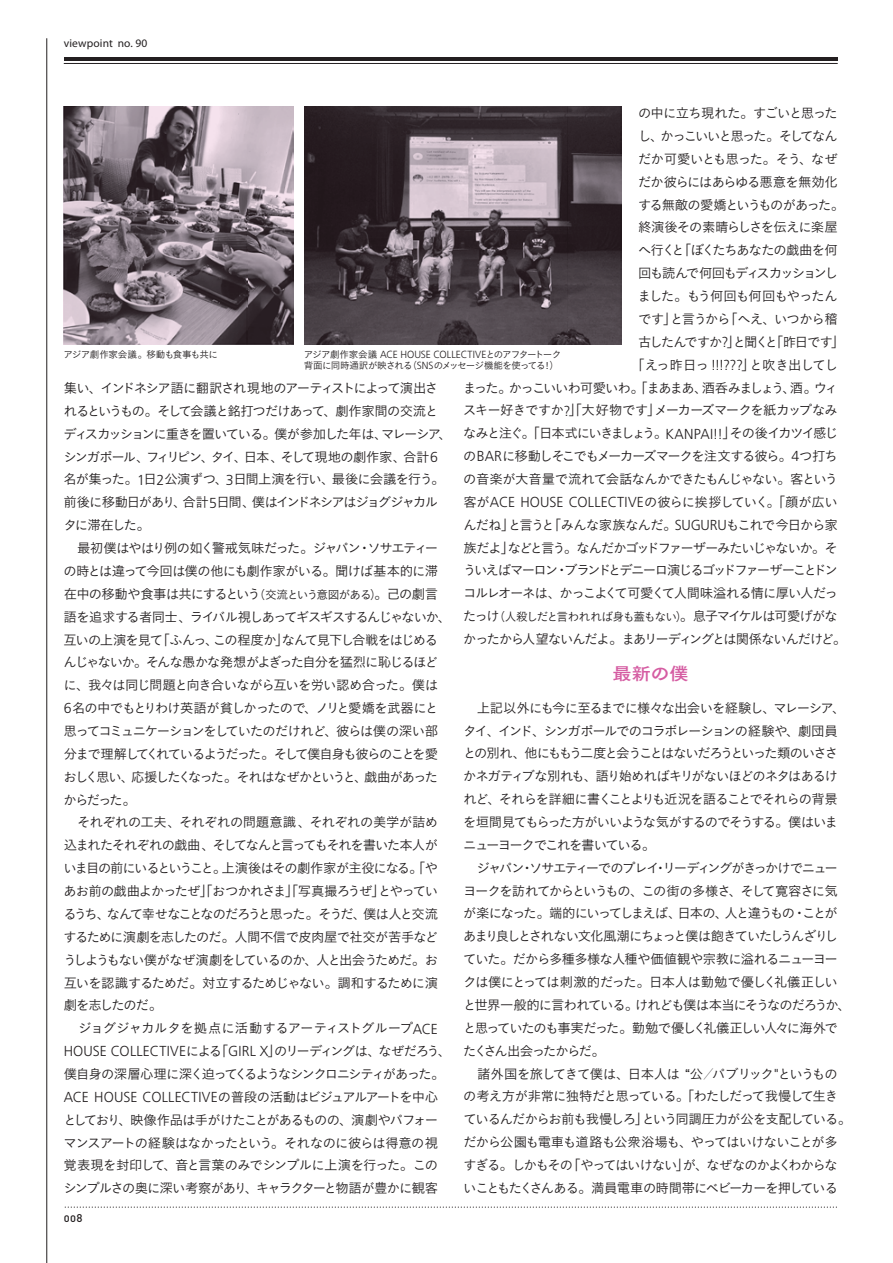
<style>
.page{position:relative;width:893px;height:1263px;background:#fff}
.page>*{position:absolute;margin:0;border:0;box-sizing:border-box;transform-origin:0 0}
.t1{font:17.25px "Tsuku Go Pro B";color:#d55ca2;scale:1.11 1}
.t2{font:300 14.4px "Frutiger";letter-spacing:.01em;color:#231f20}
.t3{font:13.35px/22.8px "Koburina Go Std N W3";letter-spacing:-.09em;color:#231f20;text-align:justify}
.t4{font:13.35px "Koburina Go Std N W3";letter-spacing:-.13em;color:#231f20}
.t5{font:13.35px "Koburina Go Std N W3";letter-spacing:-.06em;color:#231f20}
.t6{font:13.35px "Koburina Go Std N W3";letter-spacing:-.12em;color:#231f20}
.t7{font:13.35px "Koburina Go Std N W3";letter-spacing:-.05em;color:#231f20}
.t8{font:13.35px "Koburina Go Std N W3";letter-spacing:-.11em;color:#231f20}
.t9{font:13.35px "Koburina Go Std N W3";letter-spacing:-.135em;color:#231f20}
.t10{font:13.35px "Koburina Go Std N W3";letter-spacing:-.115em;color:#231f20}
.t11{font:13.35px "Koburina Go Std N W3";letter-spacing:-.15em;color:#231f20}
.t12{font:13.35px "Koburina Go Std N W3";letter-spacing:-.07em;color:#231f20}
.t13{font:13.35px "Koburina Go Std N W3";letter-spacing:-.055em;color:#231f20}
.t14{font:13.35px "Koburina Go Std N W3";letter-spacing:-.065em;color:#231f20}
.t15{font:11.7px "Koburina Go Std N W3";letter-spacing:-.085em;color:#231f20}
.t16{font:11.55px "Myriad Pro";letter-spacing:.01em;color:#231f20}
.t17{font:11.1px "DIN Medium Alternate";color:#231f20}
.t18{font:300 10.35px "Frutiger";color:#231f20}
.t19{font:9.6px "Koburina Go Std N W3";letter-spacing:-.07em;color:#231f20}
.s1{font-family:"Gothic BBB Pr 5";font-weight:500}
.s2{font-family:"Frutiger";font-weight:300;font-size:14.4px}
.s3{font-family:"Koburina Go Std N W3";font-weight:400;font-size:13.35px}
.s4{font-family:"Gothic BBB Pr 5";font-weight:500;font-size:13.35px}
.s5{font-size:13.35px}
.s6{font-family:"Koburina Go Std N W3";font-weight:400;font-size:9.6px}
.s7{font-family:"Frutiger";font-weight:300;font-size:10.35px}
.s8{font-family:"Gothic BBB Pr 5";font-weight:500;font-size:11.7px}
.s9{font-size:11.7px}
</style>
<div class="page">
<hr style="left:64px;top:58px;width:774px;height:3px;background:#231f20">
<hr style="left:64px;top:63px;width:774px;height:1px;background:#231f20">
<svg style="left:65px;top:1206px;width:772px;height:2px"></svg>
<hr style="left:47px;top:38px;width:1px;height:1225px;background:#231f20">
<img style="left:304px;top:106px;width:317px;height:238px">
<img style="left:64px;top:106px;width:229px;height:238px">
<p class="t16" style="left:64px;top:36px;width:85px">viewpoint no. 90</p>
<p class="t3" style="left:638px;top:101px;width:201px">の中に立ち現れた<span class="s1">。</span>すごいと思った</p>
<p class="t9" style="left:638px;top:126px;width:202px">し<span class="s1">、</span>かっこいいと思った<span class="s1">。</span>そしてなん</p>
<p class="t3" style="left:638px;top:147px;width:201px">だか可愛いとも思った<span class="s1">。</span>そう<span class="s1">、</span>なぜ</p>
<p class="t12" style="left:638px;top:172px;width:201px">だか彼らにはあらゆる悪意を無効化</p>
<p class="t10" style="left:638px;top:194px;width:208px">する無敵の愛嬌というものがあった<span class="s1">。</span></p>
<p class="t13" style="left:638px;top:217px;width:201px">終演後その素晴らしさを伝えに楽屋</p>
<p class="t3" style="left:638px;top:239px;width:201px">へ行くと<span class="s1">「</span>ぼくたちあなたの戯曲を何</p>
<p class="t11" style="left:638px;top:263px;width:201px">回も読んで何回もディスカッションし</p>
<p class="t14" style="left:638px;top:286px;width:202px">ました<span class="s1">。</span>もう何回も何回もやったん</p>
<p class="t3" style="left:638px;top:307px;width:201px">です<span class="s1">」</span>と言うから<span class="s1">「</span>へえ<span class="s1">、</span>いつから稽</p>
<p class="t8" style="left:638px;top:332px;width:208px">古したんですか<span class="s2">?</span><span class="s1">」</span>と聞くと<span class="s1">「</span>昨日です<span class="s1">」</span></p>
<p class="t7" style="left:631px;top:355px;width:208px"><span class="s1">「</span>えっ昨日っ <span class="s2">!!!???</span><span class="s1">」</span>と吹き出してし</p>
<p class="t4" style="left:463px;top:377px;width:377px">まった<span class="s1">。</span>かっこいいわ可愛いわ<span class="s1">。「</span>まあまあ<span class="s1">、</span>酒呑みましょう<span class="s1">、</span>酒<span class="s1">。</span>ウィ</p>
<p class="t5" style="left:463px;top:400px;width:376px">スキー好きですか<span class="s2">?</span><span class="s1">」「</span>大好物です<span class="s1">」</span>メーカーズマークを紙カップなみ</p>
<p class="t4" style="left:463px;top:423px;width:376px">なみと注ぐ<span class="s1">。「</span>日本式にいきましょう<span class="s1">。</span><span class="s2">KANPAI!!</span><span class="s1">」</span>その後イカツイ感じ</p>
<p class="t3" style="left:463px;top:444px;width:376px">の<span class="s2">BAR</span>に移動しそこでもメーカーズマークを注文する彼ら<span class="s1">。</span><span class="s2">4</span>つ打ち</p>
<p class="t3" style="left:463px;top:467px;width:376px">の音楽が大音量で流れて会話なんかできたもんじゃない<span class="s1">。</span>客という</p>
<p class="t2" style="left:463px;top:494px;width:376px"><span class="s3">客が</span>ACE HOUSE COLLECTIVE<span class="s3">の彼らに挨拶していく</span><span class="s4">。「</span><span class="s3">顔が広い</span></p>
<p class="t3" style="left:463px;top:513px;width:376px">んだね<span class="s1">」</span>と言うと<span class="s1">「</span>みんな家族なんだ<span class="s1">。</span><span class="s2">SUGURU</span>もこれで今日から家族だよ<span class="s1">」</span>などと言う<span class="s1">。</span>なんだかゴッドファーザーみたいじゃないか<span class="s1">。</span>そういえばマーロン<span class="s1">・</span>ブランドとデニーロ演じるゴッドファーザーことドンコルレオーネは<span class="s1">、</span>かっこよくて可愛くて人間味溢れる情に厚い人だっ</p>
<p class="t15" style="left:463px;top:608px;width:376px"><span class="s5">たっけ</span><span class="s1">（</span>人殺しだと言われれば身も蓋もない<span class="s1">）</span><span class="s4">。</span><span class="s5">息子マイケルは可愛げがな</span></p>
<p class="t3" style="left:463px;top:627px;width:385px">かったから人望ないんだよ<span class="s1">。</span>まあリーディングとは関係ないんだけど<span class="s1">。</span></p>
<p class="t1" style="left:613px;top:659px;width:70px">最新の僕</p>
<p class="t3" style="left:463px;top:696px;width:390px;text-align:left">　上記以外にも今に至るまでに様々な出会いを経験し<span class="s1">、</span>マレーシア<span class="s1">、</span>タイ<span class="s1">、</span>インド<span class="s1">、</span>シンガポールでのコラボレーションの経験や<span class="s1">、</span>劇団員との別れ<span class="s1">、</span>他にももう二度と会うことはないだろうといった類のいささかネガティブな別れも<span class="s1">、</span>語り始めればキリがないほどのネタはあるけれど<span class="s1">、</span>それらを詳細に書くことよりも近況を語ることでそれらの背景を垣間見てもらった方がいいような気がするのでそうする<span class="s1">。</span>僕はいまニューヨークでこれを書いている<span class="s1">。<br></span>　ジャパン<span class="s1">・</span>ソサエティーでのプレイ<span class="s1">・</span>リーディングがきっかけでニューヨークを訪れてからというもの<span class="s1">、</span>この街の多様さ<span class="s1">、</span>そして寛容さに気が楽になった<span class="s1">。</span>端的にいってしまえば<span class="s1">、</span>日本の<span class="s1">、</span>人と違うもの<span class="s1">・</span>ことがあまり良しとされない文化風潮にちょっと僕は飽きていたしうんざりしていた<span class="s1">。</span>だから多種多様な人種や価値観や宗教に溢れるニューヨークは僕にとっては刺激的だった<span class="s1">。</span>日本人は勤勉で優しく礼儀正しいと世界一般的に言われている<span class="s1">。</span>けれども僕は本当にそうなのだろうか<span class="s1">、</span>と思っていたのも事実だった<span class="s1">。</span>勤勉で優しく礼儀正しい人々に海外でたくさん出会ったからだ<span class="s1">。<br></span>　諸外国を旅してきて僕は<span class="s1">、</span>日本人は <span class="s1">“</span>公<span class="s1">／</span>パブリック<span class="s2">"</span>というものの考え方が非常に独特だと思っている<span class="s1">。「</span>わたしだって我慢して生きているんだからお前も我慢しろ<span class="s1">」</span>という同調圧力が公を支配している<span class="s1">。</span>だから公園も電車も道路も公衆浴場も<span class="s1">、</span>やってはいけないことが多すぎる<span class="s1">。</span>しかもその<span class="s1">「</span>やってはいけない<span class="s1">」</span>が<span class="s1">、</span>なぜなのかよくわからないこともたくさんある<span class="s1">。</span>満員電車の時間帯にベビーカーを押している</p>
<p class="t19" style="left:64px;top:347px;width:156px">アジア劇作家会議<span class="s1">。</span>移動も食事も共に</p>
<p class="t18" style="left:304px;top:349px;width:259px"><span class="s6">アジア劇作家会議</span> ACE HOUSE COLLECTIVE<span class="s6">とのアフタートーク</span></p>
<p class="t19" style="left:304px;top:358px;width:257px">背面に同時通訳が映される<span class="s1">（</span><span class="s7">SNS</span>のメッセージ機能を使ってる<span class="s1">！）</span></p>
<p class="t3" style="left:63px;top:376px;width:390px;text-align:left">集い<span class="s1">、</span>インドネシア語に翻訳され現地のアーティストによって演出されるというもの<span class="s1">。</span>そして会議と銘打つだけあって<span class="s1">、</span>劇作家間の交流とディスカッションに重きを置いている<span class="s1">。</span>僕が参加した年は<span class="s1">、</span>マレーシア<span class="s1">、</span>シンガポール<span class="s1">、</span>フィリピン<span class="s1">、</span>タイ<span class="s1">、</span>日本<span class="s1">、</span>そして現地の劇作家<span class="s1">、</span>合計<span class="s2">6</span>名が集った<span class="s1">。</span><span class="s2">1</span>日<span class="s2">2</span>公演ずつ<span class="s1">、</span><span class="s2">3</span>日間上演を行い<span class="s1">、</span>最後に会議を行う<span class="s1">。</span>前後に移動日があり<span class="s1">、</span>合計<span class="s2">5</span>日間<span class="s1">、</span>僕はインドネシアはジョグジャカルタに滞在した<span class="s1">。<br></span>　最初僕はやはり例の如く警戒気味だった<span class="s1">。</span>ジャパン<span class="s1">・</span>ソサエティーの時とは違って今回は僕の他にも劇作家がいる<span class="s1">。</span>聞けば基本的に滞在中の移動や食事は共にするという<span class="s8">（</span><span class="s9">交流という意図がある</span><span class="s8">）</span><span class="s1">。</span>己の劇言語を追求する者同士<span class="s1">、</span>ライバル視しあってギスギスするんじゃないか<span class="s1">、</span>互いの上演を見て<span class="s1">「</span>ふんっ<span class="s1">、</span>この程度か<span class="s1">」</span>なんて見下し合戦をはじめるんじゃないか<span class="s1">。</span>そんな愚かな発想がよぎった自分を猛烈に恥じるほどに<span class="s1">、</span>我々は同じ問題と向き合いながら互いを労い認め合った<span class="s1">。</span>僕は<br><span class="s2">6</span>名の中でもとりわけ英語が貧しかったので<span class="s1">、</span>ノリと愛嬌を武器にと思ってコミュニケーションをしていたのだけれど<span class="s1">、</span>彼らは僕の深い部分まで理解してくれているようだった<span class="s1">。</span>そして僕自身も彼らのことを愛おしく思い<span class="s1">、</span>応援したくなった<span class="s1">。</span>それはなぜかというと<span class="s1">、</span>戯曲があったからだった<span class="s1">。<br></span>　それぞれの工夫<span class="s1">、</span>それぞれの問題意識<span class="s1">、</span>それぞれの美学が詰め込まれたそれぞれの戯曲<span class="s1">、</span>そしてなんと言ってもそれを書いた本人がいま目の前にいるということ<span class="s1">。</span>上演後はその劇作家が主役になる<span class="s1">。「</span>やあお前の戯曲よかったぜ<span class="s1">」「</span>おつかれさま<span class="s1">」「</span>写真撮ろうぜ<span class="s1">」</span>とやっているうち<span class="s1">、</span>なんて幸せなことなのだろうと思った<span class="s1">。</span>そうだ<span class="s1">、</span>僕は人と交流するために演劇を志したのだ<span class="s1">。</span>人間不信で皮肉屋で社交が苦手などうしようもない僕がなぜ演劇をしているのか<span class="s1">、</span>人と出会うためだ<span class="s1">。</span>お互いを認識するためだ<span class="s1">。</span>対立するためじゃない<span class="s1">。</span>調和するために演劇を志したのだ<span class="s1">。<br></span>　ジョグジャカルタを拠点に活動するアーティストグループ<span class="s2">ACE</span></p>
<p class="t2" style="left:64px;top:1043px;width:389px">HOUSE COLLECTIVE<span class="s3">による</span><span class="s4">「</span>GIRL X<span class="s4">」</span><span class="s3">のリーディングは</span><span class="s4">、</span><span class="s3">なぜだろう</span><span class="s4">、</span></p>
<p class="t6" style="left:64px;top:1064px;width:383px">僕自身の深層心理に深く迫ってくるようなシンクロニシティがあった<span class="s1">。</span></p>
<p class="t2" style="left:64px;top:1089px;width:376px">ACE HOUSE COLLECTIVE<span class="s3">の普段の活動はビジュアルアートを中心</span></p>
<p class="t3" style="left:63px;top:1108px;width:376px">としており<span class="s1">、</span>映像作品は手がけたことがあるものの<span class="s1">、</span>演劇やパフォーマンスアートの経験はなかったという<span class="s1">。</span>それなのに彼らは得意の視覚表現を封印して<span class="s1">、</span>音と言葉のみでシンプルに上演を行った<span class="s1">。</span>このシンプルさの奥に深い考察があり<span class="s1">、</span>キャラクターと物語が豊かに観客</p>
<p class="t17" style="left:64px;top:1211px;width:20px">008</p>
</div>
